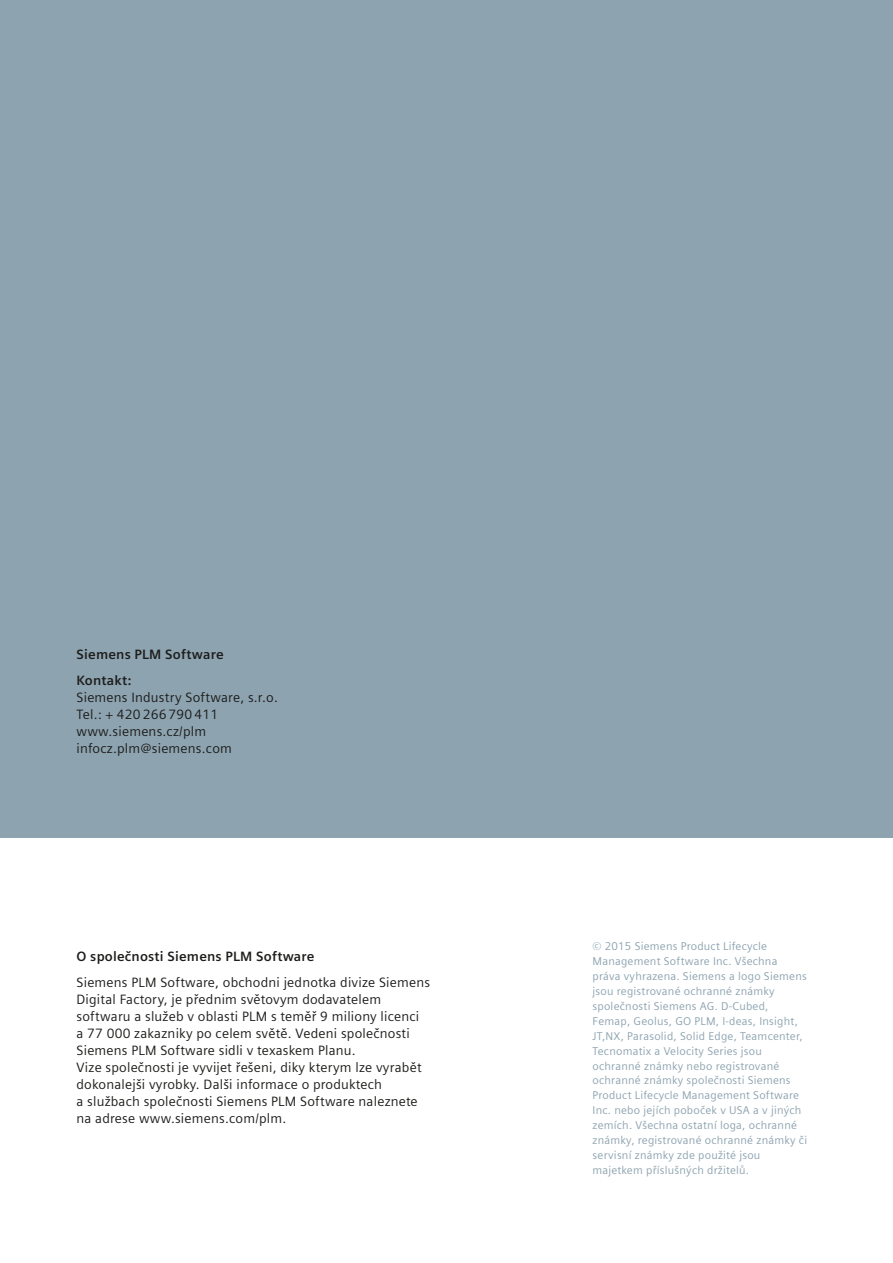
<style>
.page{position:relative;width:893px;height:1263px;background:#fff}
.page>*{position:absolute;margin:0;border:0;box-sizing:border-box;transform-origin:0 0}
.t1{font:13.5px/17px "Siemens Sans";letter-spacing:.015em;color:#1d1d1b}
.t2{font:700 13.5px/25.5px "Siemens Sans";letter-spacing:.015em;color:#1d1d1b}
.t3{font:11.25px/14.9px "Siemens Sans";letter-spacing:.02em;color:#8da3b0}
</style>
<div class="page">
<div style="left:0;top:0;width:893px;height:838px;background:#8da3b0"></div>
<p class="t2" style="left:77px;top:642px;width:149px">Siemens PLM Software<br>Kontakt:</p>
<p class="t1" style="left:77px;top:689px;width:203px">Siemens Industry Software, s.r.o.<br>Tel.: + 420 266 790 411 www.siemens.cz/plm infocz.plm@siemens.com</p>
<p class="t2" style="left:77px;top:944px;width:240px">O společnosti Siemens PLM Software</p>
<p class="t1" style="left:77px;top:973px;width:355px">Siemens PLM Software, obchodni jednotka divize Siemens Digital Factory, je přednim světovym dodavatelem softwaru a služeb v oblasti PLM s teměř 9 miliony licenci<br>a 77 000 zakazniky po celem světě. Vedeni společnosti Siemens PLM Software sidli v texaskem Planu.<br>Vize společnosti je vyvijet řešeni, diky kterym lze vyrabět dokonalejši vyrobky. Dalši informace o produktech<br>a službach společnosti Siemens PLM Software naleznete na adrese www.siemens.com/plm.</p>
<p class="t3" style="left:593px;top:939px;width:216px">© 2015 Siemens Product Lifecycle Management Software Inc. Všechna práva vyhrazena. Siemens a logo Siemens jsou registrované ochranné známky společnosti Siemens AG. D-Cubed, Femap, Geolus, GO PLM, I-deas, Insight, JT,NX, Parasolid, Solid Edge, Teamcenter, Tecnomatix a Velocity Series jsou ochranné známky nebo registrované ochranné známky společnosti Siemens Product Lifecycle Management Software Inc. nebo jejích poboček v USA a v jiných zemích. Všechna ostatní loga, ochranné známky, registrované ochranné známky či servisní známky zde použité jsou majetkem příslušných držitelů.</p>
</div>
